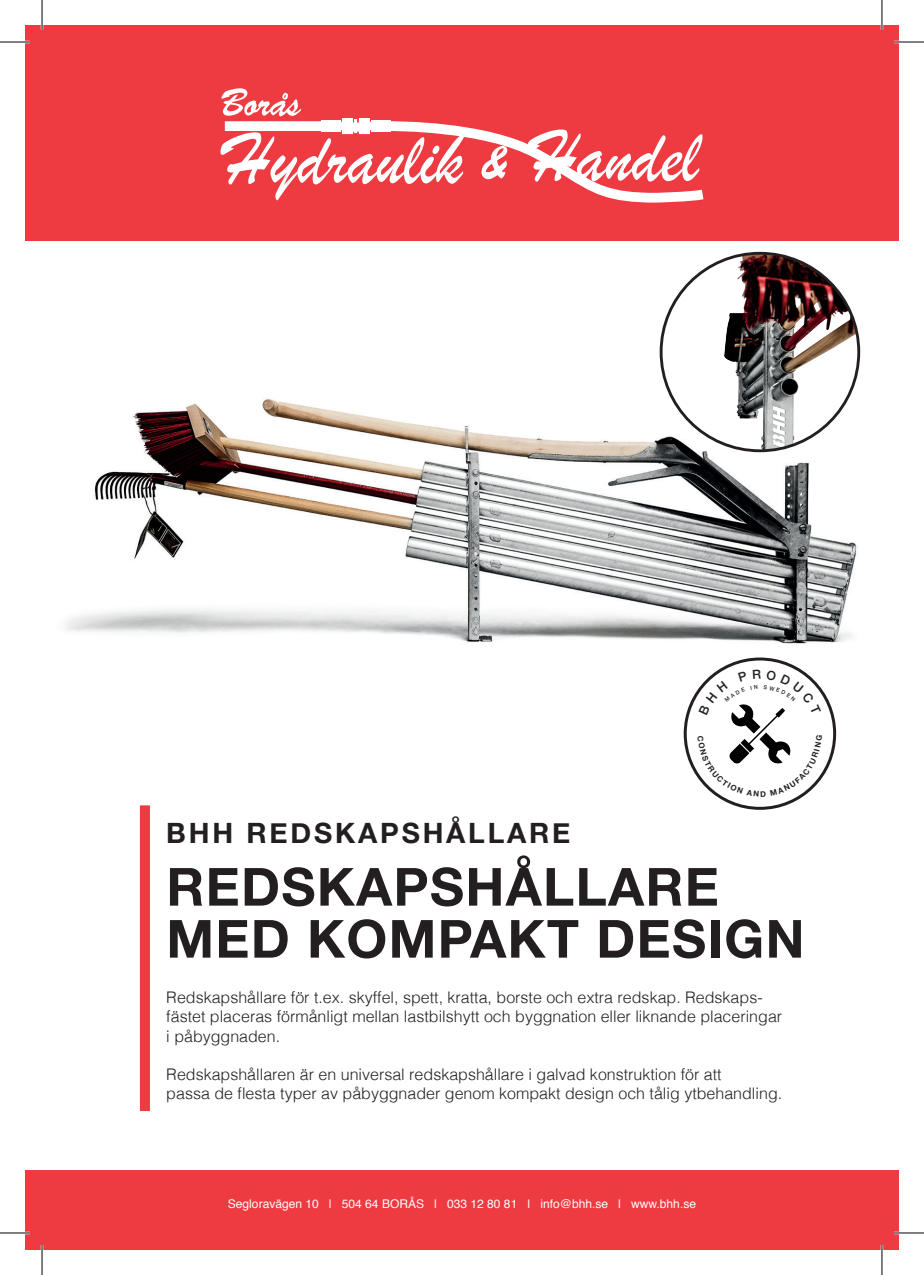
<style>
.page{position:relative;width:924px;height:1275px;background:#fff}
.page>*{position:absolute;margin:0;border:0;box-sizing:border-box;transform-origin:0 0}
.t1{font:700 52.6px/52px "Helvetica Neue";letter-spacing:.025em;color:#231f20}
.t2{font:700 28px "Helvetica Neue";letter-spacing:.1em;color:#231f20}
.t3{font:300 16px/19.2px "Helvetica";color:#231f20}
.t4{font:12px "Helvetica";color:#fff}
</style>
<div class="page">
<img style="left:65px;top:342px;width:796px;height:302px">
<div style="left:25px;top:25px;width:873px;height:215px;background:#ee3a41"></div>
<svg style="left:220px;top:88px;width:483px;height:115px"></svg>
<div style="left:25px;top:1170px;width:873px;height:80px;background:#ee3a41"></div>
<div style="left:140px;top:805px;width:10px;height:306px;background:#ee3a41"></div>
<div style="left:683px;top:657px;width:152px;height:153px;border:3px solid #231f20;border-radius:50%"></div>
<div style="left:660px;top:253px;width:198px;height:198px;background:#fff;border-radius:50%"></div>
<img style="left:723px;top:253px;width:133px;height:198px">
<hr style="left:0;top:41px;width:30px;height:2px;background:#fff">
<hr style="left:893px;top:41px;width:30px;height:2px;background:#fff">
<hr style="left:0;top:1231px;width:30px;height:3px;background:#fff">
<hr style="left:893px;top:1231px;width:30px;height:3px;background:#fff">
<hr style="left:41px;top:0;width:2px;height:30px;background:#fff">
<hr style="left:41px;top:1245px;width:2px;height:30px;background:#fff">
<hr style="left:880px;top:0;width:2px;height:30px;background:#fff">
<hr style="left:880px;top:1245px;width:2px;height:30px;background:#fff">
<hr style="left:0;top:42px;width:30px;height:1px;background:#000">
<hr style="left:893px;top:42px;width:30px;height:1px;background:#000">
<hr style="left:0;top:1232px;width:30px;height:1px;background:#000">
<hr style="left:893px;top:1232px;width:30px;height:1px;background:#000">
<hr style="left:42px;top:0;width:1px;height:30px;background:#000">
<hr style="left:42px;top:1245px;width:1px;height:30px;background:#000">
<hr style="left:881px;top:0;width:1px;height:30px;background:#000">
<hr style="left:881px;top:1245px;width:1px;height:30px;background:#000">
<svg style="left:697px;top:669px;width:124px;height:127px"></svg>
<h2 class="t2" style="left:166px;top:810px;width:405px">BHH REDSKAPSHÅLLARE</h2>
<h1 class="t1" style="left:166px;top:862px;width:639px">REDSKAPSHÅLLARE<br>MED KOMPAKT DESIGN</h1>
<p class="t3" style="left:166px;top:986px;width:617px">Redskapshållare för t.ex. skyffel, spett, kratta, borste och extra redskap. Redskaps&shy;fästet placeras förmånligt mellan lastbilshytt och byggnation eller liknande placeringar i påbyggnaden.</p>
<p class="t3" style="left:166px;top:1063px;width:617px">Redskapshållaren är en universal redskapshållare i galvad konstruktion för att<br>passa de flesta typer av påbyggnader genom kompakt design och tålig ytbehandling.</p>
<p class="t4" style="left:228px;top:1195px;width:469px">Segloravägen 10 | 504 64 BORÅS | 033 12 80 81 | info@bhh.se | www.bhh.se</p>
</div>
